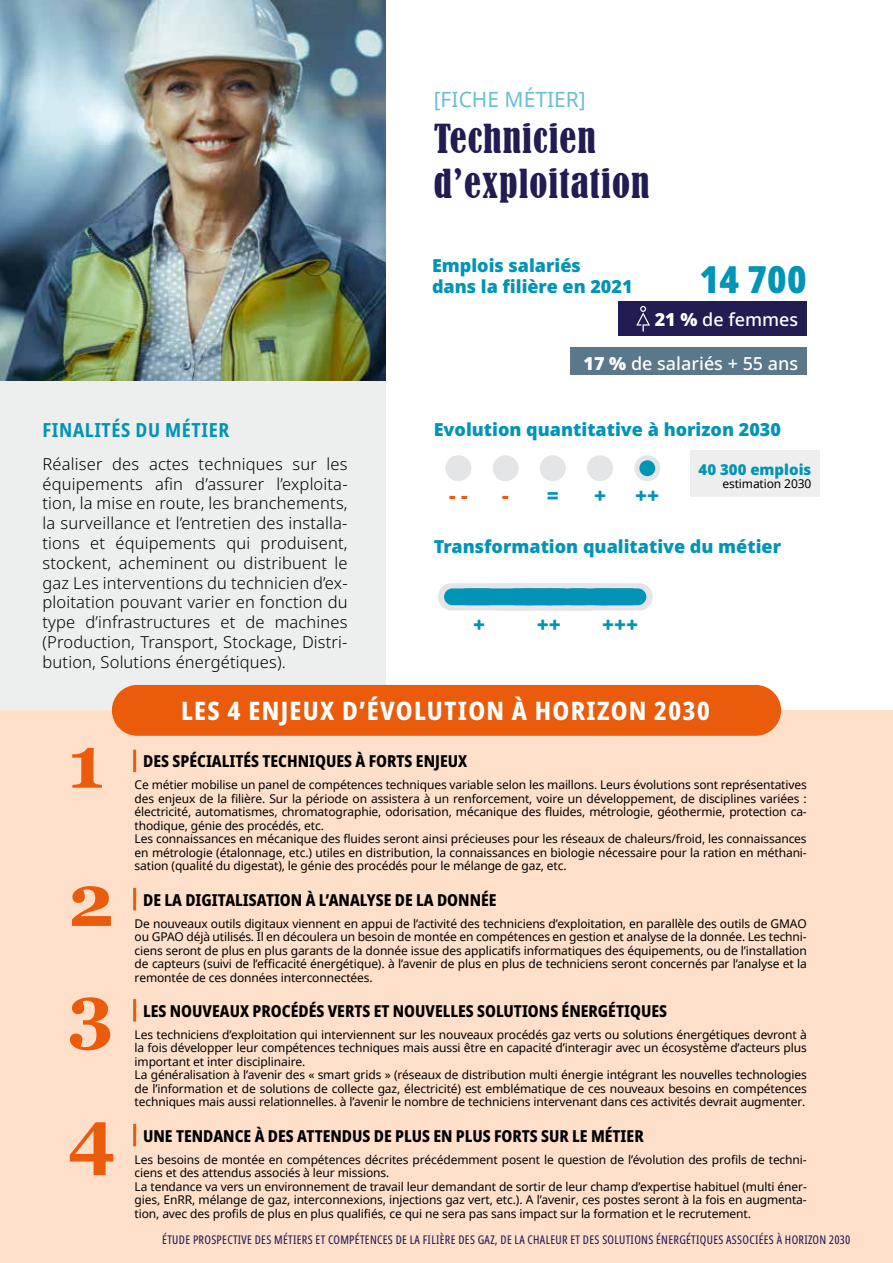
<style>
.page{position:relative;width:893px;height:1263px;background:#fff}
.page>*{position:absolute;margin:0;border:0;box-sizing:border-box;transform-origin:0 0}
.t1{font:700 73.5px "Georgia";color:#ea5b0b}
.t2{font:condensed 37.5px/45px "Bernard";letter-spacing:.03em;color:#211c52}
.t3{font:900 condensed 37.5px "Noto Sans";color:#0194b6}
.t4{font:800 condensed 25.5px "Noto Sans";letter-spacing:.05em;color:#fff}
.t5{font:21px "Noto Sans";color:#67bfd3}
.t6{font:900 20.55px "Noto Sans";color:#0194b6}
.t7{font:900 20.55px "Noto Sans";color:#ea5b0b}
.t8{font:700 condensed 19.5px "Noto Sans";letter-spacing:.03em;color:#0194b6}
.t9{font:900 18px/21.6px "Noto Sans";color:#0194b6}
.t10{font:500 18px "Noto Sans";color:#fff}
.t11{font:300 16.5px/19.8px "Noto Sans";letter-spacing:.01em;color:#000;text-align:justify}
.t12{font:800 condensed 16.5px "Noto Sans";color:#000}
.t13{font:900 15px "Noto Sans";color:#0194b6}
.t14{font:12px/13.5px "Noto Sans";letter-spacing:-.01em;color:#000}
.t15{font:extra-condensed 12px "Noto Sans";letter-spacing:.025em;color:#211c52}
.s1{font-weight:900}
.s2{color:#0194b6}
</style>
<div class="page">
<div style="left:0;top:195px;width:385px;height:1068px;background:#edeeee"></div>
<img style="left:0;top:0;width:385px;height:381px">
<div style="left:0;top:710px;width:893px;height:553px;background:#fddfca"></div>
<hr style="left:133px;top:750px;width:3px;height:22px;background:#ea5b0b">
<hr style="left:133px;top:888px;width:3px;height:22px;background:#ea5b0b">
<hr style="left:133px;top:999px;width:3px;height:22px;background:#ea5b0b">
<hr style="left:133px;top:1124px;width:3px;height:22px;background:#ea5b0b">
<div style="left:112px;top:685px;width:669px;height:51px;background:#ea5b0b;border-radius:25px"></div>
<div style="left:618px;top:302px;width:189px;height:34px;background:#211c52"></div>
<svg style="left:636px;top:306px;width:14px;height:26px"></svg>
<div style="left:570px;top:347px;width:237px;height:27px;background:#5a7889"></div>
<div style="left:690px;top:450px;width:130px;height:47px;background:#eeeeef"></div>
<div style="left:445px;top:455px;width:26px;height:26px;background:#e4e5e6;border-radius:50%"></div>
<div style="left:493px;top:455px;width:26px;height:26px;background:#e4e5e6;border-radius:50%"></div>
<div style="left:540px;top:455px;width:26px;height:26px;background:#e4e5e6;border-radius:50%"></div>
<div style="left:587px;top:455px;width:26px;height:26px;background:#e4e5e6;border-radius:50%"></div>
<div style="left:634px;top:455px;width:26px;height:26px;background:#e4e5e6;border-radius:50%"></div>
<div style="left:639px;top:460px;width:16px;height:16px;background:#0194b6;border-radius:50%"></div>
<div style="left:438px;top:583px;width:166px;height:27px;background:#e4e5e6;border-radius:14px"></div>
<div style="left:487px;top:583px;width:166px;height:27px;background:#e4e5e6;border-radius:14px"></div>
<div style="left:444px;top:588px;width:52px;height:17px;background:#0194b6;border-radius:8px"></div>
<svg style="left:453px;top:588px;width:60px;height:17px"></svg>
<div style="left:507px;top:588px;width:52px;height:17px;background:#0194b6;border-radius:8px"></div>
<div style="left:540px;top:588px;width:52px;height:17px;background:#0194b6;border-radius:8px"></div>
<div style="left:563px;top:588px;width:53px;height:17px;background:#0194b6;border-radius:8px"></div>
<div style="left:594px;top:588px;width:52px;height:17px;background:#0194b6;border-radius:8px"></div>
<h3 class="t5" style="left:434px;top:85px;width:154px">[FICHE MÉTIER]</h3>
<h2 class="t2" style="left:434px;top:116px;width:217px">Technicien d’exploitation</h2>
<h3 class="t9" style="left:432px;top:254px;width:202px">Emplois salariés<br>dans la filière en 2021</h3>
<h2 class="t3" style="left:699px;top:251px;width:109px">14 700</h2>
<h3 class="t8" style="left:43px;top:416px;width:188px">FINALITÉS DU MÉTIER</h3>
<p class="t11" style="left:43px;top:454px;width:307px">Réaliser des actes techniques sur les équipements afin d’assurer l’exploita&shy;tion, la mise en route, les branchements, la surveillance et l’entretien des installa&shy;tions et équipements qui produisent, stockent, acheminent ou distribuent le gaz Les interventions du technicien d’ex&shy;ploitation pouvant varier en fonction du type d’infrastructures et de machines (Production, Transport, Stockage, Distri&shy;bution, Solutions énergétiques).</p>
<h3 class="t10" style="left:655px;top:306px;width:145px"><span class="s1">21 %</span> de femmes</h3>
<h3 class="t10" style="left:583px;top:351px;width:216px"><span class="s1">17 %</span> de salariés + 55 ans</h3>
<h3 class="t9" style="left:434px;top:418px;width:349px">Evolution quantitative à horizon 2030</h3>
<p class="t13" style="left:699px;top:458px;width:114px">40 300 emplois</p>
<p class="t14" style="left:722px;top:477px;width:90px">estimation 2030</p>
<h3 class="t7" style="left:449px;top:480px;width:20px">- -</h3>
<h3 class="t7" style="left:502px;top:480px;width:58px">- <span class="s2">=</span></h3>
<h3 class="t6" style="left:594px;top:480px;width:14px">+</h3>
<h3 class="t6" style="left:635px;top:480px;width:26px">++</h3>
<h3 class="t9" style="left:434px;top:535px;width:349px">Transformation qualitative du métier</h3>
<h3 class="t6" style="left:473px;top:609px;width:14px">+</h3>
<h3 class="t6" style="left:537px;top:609px;width:26px">++</h3>
<h3 class="t6" style="left:602px;top:609px;width:38px">+++</h3>
<h3 class="t4" style="left:181px;top:692px;width:530px">LES 4 ENJEUX D’ÉVOLUTION À HORIZON 2030</h3>
<h1 class="t1" style="left:68px;top:715px;width:38px">1</h1>
<h3 class="t12" style="left:143px;top:749px;width:326px">DES SPÉCIALITÉS TECHNIQUES À FORTS ENJEUX</h3>
<p class="t14" style="left:135px;top:778px;width:674px">Ce métier mobilise un panel de compétences techniques variable selon les maillons. Leurs évolutions sont représentatives des enjeux de la filière. Sur la période on assistera à un renforcement, voire un développement, de disciplines variées : électricité, automatismes, chromatographie, odorisation, mécanique des fluides, métrologie, géothermie, protection ca&shy;thodique, génie des procédés, etc.<br>Les connaissances en mécanique des fluides seront ainsi précieuses pour les réseaux de chaleurs/froid, les connaissances en métrologie (étalonnage, etc.) utiles en distribution, la connaissances en biologie nécessaire pour la ration en méthani&shy;sation (qualité du digestat), le génie des procédés pour le mélange de gaz, etc.</p>
<h1 class="t1" style="left:68px;top:853px;width:48px">2</h1>
<h3 class="t12" style="left:143px;top:887px;width:355px">DE LA DIGITALISATION À L’ANALYSE DE LA DONNÉE</h3>
<p class="t14" style="left:135px;top:916px;width:674px;text-align:justify">De nouveaux outils digitaux viennent en appui de l’activité des techniciens d’exploitation, en parallèle des outils de GMAO ou GPAO déjà utilisés. Il en découlera un besoin de montée en compétences en gestion et analyse de la donnée. Les techni&shy;ciens seront de plus en plus garants de la donnée issue des applicatifs informatiques des équipements, ou de l’installation de capteurs (suivi de l’efficacité énergétique). à l’avenir de plus en plus de techniciens seront concernés par l’analyse et la remontée de ces données interconnectées.</p>
<h1 class="t1" style="left:68px;top:964px;width:47px">3</h1>
<h3 class="t12" style="left:143px;top:998px;width:525px">LES NOUVEAUX PROCÉDÉS VERTS ET NOUVELLES SOLUTIONS ÉNERGÉTIQUES</h3>
<p class="t14" style="left:135px;top:1027px;width:674px">Les techniciens d’exploitation qui interviennent sur les nouveaux procédés gaz verts ou solutions énergétiques devront à la fois développer leur compétences techniques mais aussi être en capacité d’interagir avec un écosystème d’acteurs plus important et inter disciplinaire.<br>La généralisation à l’avenir des « smart grids » (réseaux de distribution multi énergie intégrant les nouvelles technologies de l’information et de solutions de collecte gaz, électricité) est emblématique de ces nouveaux besoins en compétences techniques mais aussi relationnelles. à l’avenir le nombre de techniciens intervenant dans ces activités devrait augmenter.</p>
<h1 class="t1" style="left:68px;top:1089px;width:49px">4</h1>
<h3 class="t12" style="left:143px;top:1123px;width:502px">UNE TENDANCE À DES ATTENDUS DE PLUS EN PLUS FORTS SUR LE MÉTIER</h3>
<p class="t14" style="left:135px;top:1152px;width:674px">Les besoins de montée en compétences décrites précédemment posent le question de l’évolution des profils de techni&shy;ciens et des attendus associés à leur missions.<br>La tendance va vers un environnement de travail leur demandant de sortir de leur champ d’expertise habituel (multi éner&shy;gies, EnRR, mélange de gaz, interconnexions, injections gaz vert, etc.). A l’avenir, ces postes seront à la fois en augmenta&shy;tion, avec des profils de plus en plus qualifiés, ce qui ne sera pas sans impact sur la formation et le recrutement.</p>
<p class="t15" style="left:162px;top:1231px;width:690px">ÉTUDE PROSPECTIVE DES MÉTIERS ET COMPÉTENCES DE LA FILIÈRE DES GAZ, DE LA CHALEUR ET DES SOLUTIONS ÉNERGÉTIQUES ASSOCIÉES À HORIZON 2030</p>
</div>
